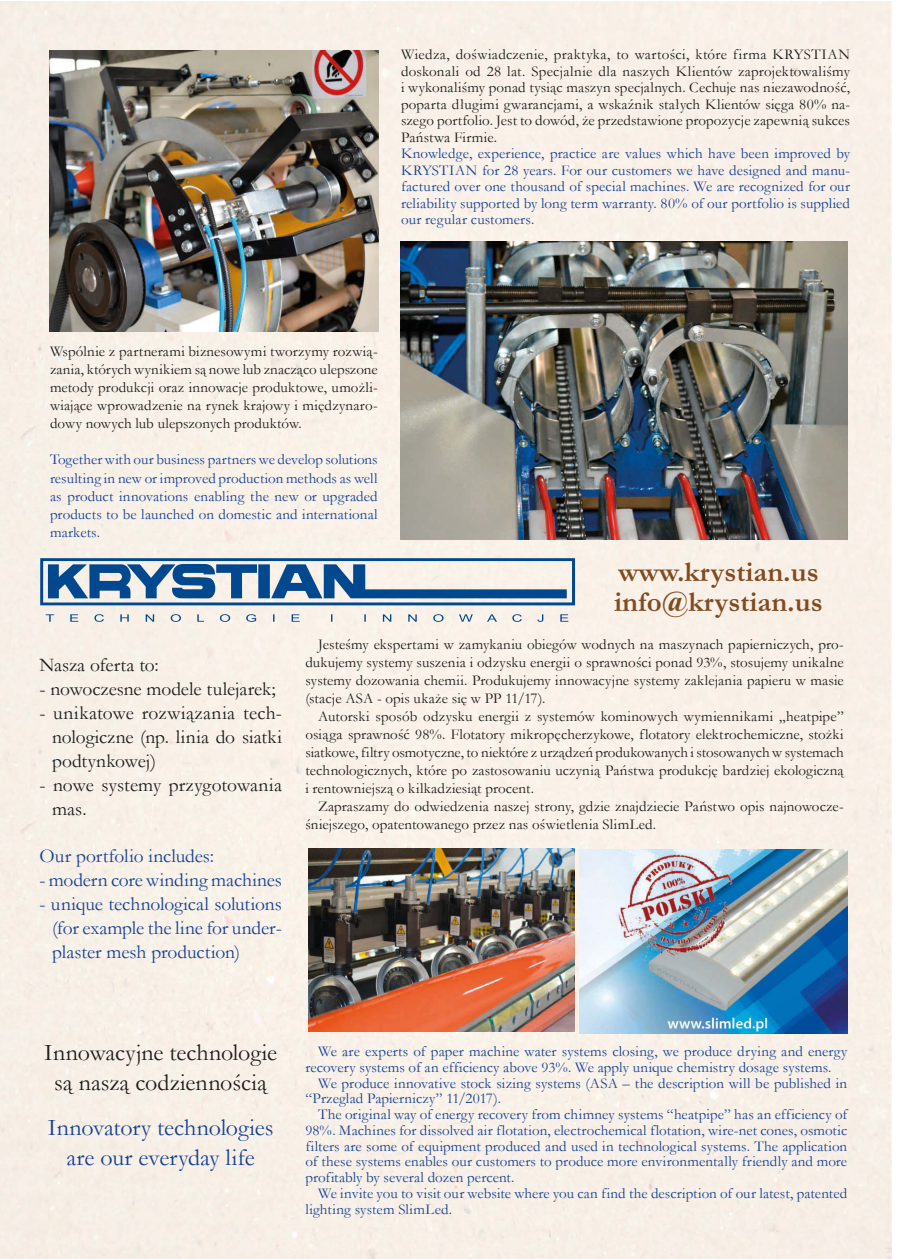
<style>
.page{position:relative;width:898px;height:1259px;background:#fff}
.page>*{position:absolute;margin:0;border:0;box-sizing:border-box;transform-origin:0 0}
.t1{font:700 28.8px/30.3px "Garamond";color:#814b20}
.TEKST2{font:24px/30px "Garamond";color:#1d1d1b;text-align:center}
.TEKST2-2{font:24px/30px "Garamond";letter-spacing:-.005em;color:#164194;text-align:center}
.TEKST2-3{font:19.5px/24px "Garamond";color:#1d1d1b;text-align:justify}
.TEKST2-4{font:19.5px/24px "Garamond";letter-spacing:-.005em;color:#164194;text-align:justify}
.TEKST2-5{font:15px/18px "Garamond";letter-spacing:.005em;color:#1d1d1b;text-align:justify}
.TEKST2-6{font:15px/15.8px "Garamond";letter-spacing:.005em;color:#164194;text-align:justify}
</style>
<div class="page">
<div style="left:0;top:1px;width:890px;height:1258px;background:#f8f0e7"></div>
<svg style="left:40px;top:558px;width:535px;height:64px;background:#9fb3c7"></svg>
<img style="left:49px;top:50px;width:329px;height:281px">
<img style="left:400px;top:242px;width:446px;height:297px">
<img style="left:579px;top:849px;width:268px;height:185px">
<img style="left:308px;top:849px;width:266px;height:183px">
<p class="TEKST2-5" style="left:401px;top:46px;width:450px;line-height:16.5px">Wiedza, doświadczenie, praktyka, to wartości, które firma KRYSTIAN doskonali od 28 lat. Specjalnie dla naszych Klientów zaprojektowaliśmy i wykonaliśmy ponad tysiąc maszyn specjalnych. Cechuje nas niezawodność, poparta długimi gwarancjami, a wskaźnik stałych Klientów sięga 80% na&shy;szego portfolio. Jest to dowód, że przedstawione propozycje zapewnią sukces Państwa Firmie.</p>
<p class="TEKST2-6" style="left:401px;top:145px;width:450px;line-height:16.5px">Knowledge, experience, practice are values which have been improved by KRYSTIAN for 28 years. For our customers we have designed and manu&shy;factured over one thousand of special machines. We are recognized for our reliability supported by long term warranty. 80% of our portfolio is supplied our regular customers.</p>
<p class="TEKST2-5" style="left:50px;top:342px;width:329px">Wspólnie z partnerami biznesowymi tworzymy rozwią&shy;zania, których wynikiem są nowe lub znacząco ulepszone</p>
<p class="TEKST2-5" style="left:50px;top:378px;width:329px">metody produkcji oraz innowacje produktowe, umożli&shy;wiające wprowadzenie na rynek krajowy i międzynaro&shy;dowy nowych lub ulepszonych produktów.</p>
<p class="TEKST2-6" style="left:50px;top:450px;width:329px;line-height:18px">Together with our business partners we develop solutions resulting in new or improved production methods as well as product innovations enabling the new or upgraded products to be launched on domestic and international markets.</p>
<p class="t1" style="left:614px;top:557px;width:210px">www.krystian.us info@krystian.us</p>
<p class="TEKST2-3" style="left:39px;top:652px;width:121px">Nasza oferta to:</p>
<p class="TEKST2-3" style="left:39px;top:676px;width:238px">- nowoczesne modele tulejarek;</p>
<p class="TEKST2-3" style="left:52px;top:700px;width:231px;text-indent:-13px">- unikatowe rozwiązania tech&shy;nologiczne (np. linia do siatki podtynkowej)</p>
<p class="TEKST2-3" style="left:52px;top:772px;width:231px;text-indent:-13px">- nowe systemy przygotowania mas.</p>
<p class="TEKST2-4" style="left:39px;top:843px;width:176px">Our portfolio includes:</p>
<p class="TEKST2-4" style="left:39px;top:867px;width:244px">- modern core winding machines</p>
<p class="TEKST2-4" style="left:52px;top:891px;width:231px;text-indent:-13px">- unique technological solutions (for example the line for under&shy;plaster mesh production)</p>
<p class="TEKST2-5" style="left:305px;top:635px;width:539px;text-indent:13px">Jesteśmy ekspertami w zamykaniu obiegów wodnych na maszynach papierniczych, pro&shy;dukujemy systemy suszenia i odzysku energii o sprawności ponad 93%, stosujemy unikalne systemy dozowania chemii. Produkujemy innowacyjne systemy zaklejania papieru w masie (stacje ASA - opis ukaże się w PP 11/17).</p>
<p class="TEKST2-5" style="left:305px;top:707px;width:539px;text-indent:13px">Autorski sposób odzysku energii z systemów kominowych wymiennikami „heatpipe” osiąga sprawność 98%. Flotatory mikropęcherzykowe, flotatory elektrochemiczne, stożki siatkowe, filtry osmotyczne, to niektóre z urządzeń produkowanych i stosowanych w systemach technologicznych, które po zastosowaniu uczynią Państwa produkcję bardziej ekologiczną i rentowniejszą o kilkadziesiąt procent.</p>
<p class="TEKST2-5" style="left:305px;top:797px;width:539px;text-indent:13px">Zapraszamy do odwiedzenia naszej strony, gdzie znajdziecie Państwo opis najnowocze&shy;śniejszego, opatentowanego przez nas oświetlenia SlimLed.</p>
<p class="TEKST2" style="left:44px;top:1036px;width:234px">Innowacyjne technologie są naszą codziennością</p>
<p class="TEKST2-2" style="left:48px;top:1112px;width:227px">Innovatory technologies are our everyday life</p>
<p class="TEKST2-6" style="left:305px;top:1043px;width:543px;text-indent:13px">We are experts of paper machine water systems closing, we produce drying and energy recovery systems of an efficiency above 93%. We apply unique chemistry dosage systems.</p>
<p class="TEKST2-6" style="left:305px;top:1074px;width:543px;text-indent:13px">We produce innovative stock sizing systems (ASA – the description will be published in “Przeglad Papierniczy” 11/2017).</p>
<p class="TEKST2-6" style="left:305px;top:1106px;width:543px;text-indent:13px">The original way of energy recovery from chimney systems “heatpipe” has an efficiency of 98%. Machines for dissolved air flotation, electrochemical flotation, wire-net cones, osmotic filters are some of equipment produced and used in technological systems. The application of these systems enables our customers to produce more environmentally friendly and more profitably by several dozen percent.</p>
<p class="TEKST2-6" style="left:305px;top:1185px;width:543px;text-indent:13px">We invite you to visit our website where you can find the description of our latest, patented lighting system SlimLed.</p>
</div>
